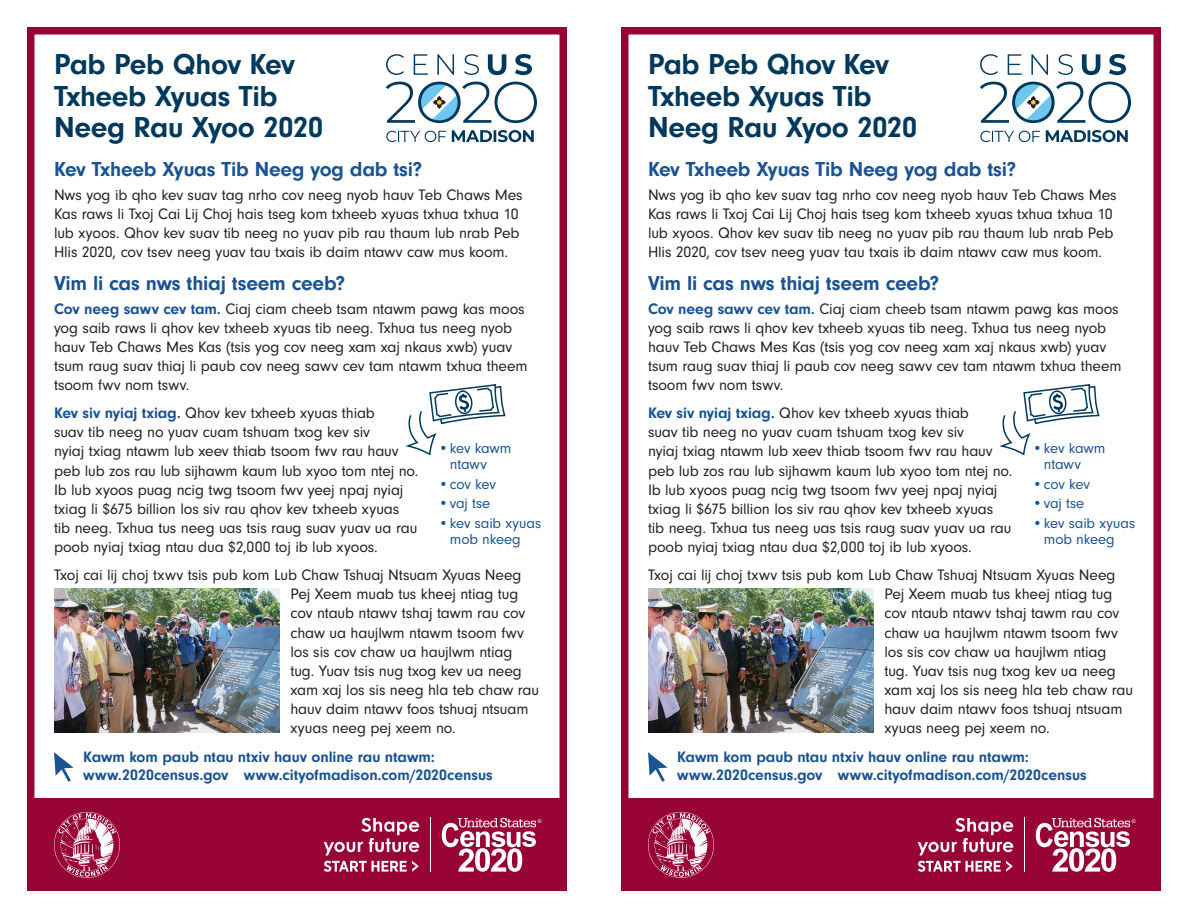
<style>
.page{position:relative;width:1188px;height:918px;background:#fff}
.page>*{position:absolute;margin:0;border:0;box-sizing:border-box;transform-origin:0 0}
.t1{font:700 30px/31.5px "Neuzeit Gro";letter-spacing:-.015em;color:#00395c}
.t2{font:700 21px "Neuzeit Gro";letter-spacing:-.01em;color:#1a5393}
.t3{font:15.75px/19px "Neuzeit Gro";letter-spacing:-.01em;color:#231f20}
.t4{font:700 15.75px/18px "Neuzeit Gro";letter-spacing:-.005em;color:#1a5393}
.t5{font:15px/16.5px "Neuzeit Gro";letter-spacing:-.01em;color:#1a5393}
.s1{font-weight:700;color:#1a5393}
</style>
<div class="page">
<div style="left:27px;top:27px;width:540px;height:864px;border:8px solid #990438"></div>
<div style="left:621px;top:27px;width:540px;height:864px;border:8px solid #990438"></div>
<div style="left:28px;top:799px;width:538px;height:91px;background:#990438"></div>
<div style="left:622px;top:799px;width:538px;height:91px;background:#990438"></div>
<svg style="left:54px;top:812px;width:66px;height:66px"></svg>
<svg style="left:648px;top:812px;width:66px;height:66px"></svg>
<svg style="left:405px;top:384px;width:101px;height:71px"></svg>
<svg style="left:999px;top:384px;width:101px;height:71px"></svg>
<svg style="left:386px;top:130px;width:148px;height:12px"></svg>
<svg style="left:386px;top:82px;width:151px;height:41px"></svg>
<svg style="left:386px;top:54px;width:18px;height:21px"></svg>
<svg style="left:414px;top:54px;width:14px;height:21px"></svg>
<svg style="left:437px;top:54px;width:17px;height:21px"></svg>
<svg style="left:464px;top:54px;width:15px;height:21px"></svg>
<svg style="left:488px;top:54px;width:18px;height:21px"></svg>
<svg style="left:515px;top:54px;width:17px;height:21px"></svg>
<svg style="left:980px;top:130px;width:148px;height:12px"></svg>
<svg style="left:980px;top:82px;width:151px;height:41px"></svg>
<svg style="left:980px;top:54px;width:18px;height:21px"></svg>
<svg style="left:1008px;top:54px;width:14px;height:21px"></svg>
<svg style="left:1031px;top:54px;width:17px;height:21px"></svg>
<svg style="left:1058px;top:54px;width:15px;height:21px"></svg>
<svg style="left:1082px;top:54px;width:18px;height:21px"></svg>
<svg style="left:1109px;top:54px;width:17px;height:21px"></svg>
<svg style="left:54px;top:752px;width:20px;height:30px"></svg>
<svg style="left:648px;top:752px;width:20px;height:30px"></svg>
<svg style="left:324px;top:861px;width:95px;height:11px"></svg>
<hr style="left:430px;top:818px;width:1px;height:54px;background:#fff">
<svg style="left:324px;top:818px;width:95px;height:37px"></svg>
<svg style="left:442px;top:818px;width:100px;height:54px"></svg>
<svg style="left:918px;top:861px;width:95px;height:11px"></svg>
<hr style="left:1024px;top:818px;width:1px;height:54px;background:#fff">
<svg style="left:918px;top:818px;width:95px;height:37px"></svg>
<svg style="left:1036px;top:818px;width:100px;height:54px"></svg>
<img style="left:54px;top:589px;width:226px;height:144px">
<img style="left:648px;top:589px;width:226px;height:144px">
<h1 class="t1" style="left:54px;top:49px;width:271px">Pab Peb Qhov Kev<br>Txheeb Xyuas Tib<br>Neeg Rau Xyoo 2020</h1>
<h2 class="t2" style="left:54px;top:157px;width:370px">Kev Txheeb Xyuas Tib Neeg yog dab tsi?</h2>
<p class="t3" style="left:54px;top:185px;width:470px">Nws yog ib qho kev suav tag nrho cov neeg nyob hauv Teb Chaws Mes Kas raws li Txoj Cai Lij Choj hais tseg kom txheeb xyuas txhua txhua 10 lub xyoos. Qhov kev suav tib neeg no yuav pib rau thaum lub nrab Peb Hlis 2020, cov tsev neeg yuav tau txais ib daim ntawv caw mus koom.</p>
<h2 class="t2" style="left:54px;top:271px;width:293px">Vim li cas nws thiaj tseem ceeb?</h2>
<p class="t3" style="left:54px;top:299px;width:475px"><span class="s1">Cov neeg sawv cev tam.</span> Ciaj ciam cheeb tsam ntawm pawg kas moos yog saib raws li qhov kev txheeb xyuas tib neeg. Txhua tus neeg nyob hauv Teb Chaws Mes Kas (tsis yog cov neeg xam xaj nkaus xwb) yuav tsum raug suav thiaj li paub cov neeg sawv cev tam ntawm txhua theem tsoom fwv nom tswv.</p>
<p class="t3" style="left:54px;top:404px;width:366px"><span class="s1">Kev siv nyiaj txiag.</span> Qhov kev txheeb xyuas thiab<br>suav tib neeg no yuav cuam tshuam txog kev siv<br>nyiaj txiag ntawm lub xeev thiab tsoom fwv rau hauv peb lub zos rau lub sijhawm kaum lub xyoo tom ntej no.<br>Ib lub xyoos puag ncig twg tsoom fwv yeej npaj nyiaj txiag li $675 billion los siv rau qhov kev txheeb xyuas tib neeg. Txhua tus neeg uas tsis raug suav yuav ua rau poob nyiaj txiag ntau dua $2,000 toj ib lub xyoos.</p>
<p class="t3" style="left:290px;top:566px;width:250px;text-indent:-236px">Txoj cai lij choj txwv tsis pub kom Lub Chaw Tshuaj Ntsuam Xyuas Neeg Pej Xeem muab tus kheej ntiag tug cov ntaub ntawv tshaj tawm rau cov chaw ua haujlwm ntawm tsoom fwv los sis cov chaw ua haujlwm ntiag tug. Yuav tsis nug txog kev ua neeg xam xaj los sis neeg hla teb chaw rau hauv daim ntawv foos tshuaj ntsuam xyuas neeg pej xeem no.</p>
<p class="t5" style="left:450px;top:440px;width:63px;text-indent:-11px">•kev kawm ntawv</p>
<p class="t5" style="left:439px;top:476px;width:59px">•cov kev</p>
<p class="t5" style="left:439px;top:495px;width:53px">•vaj tse</p>
<p class="t5" style="left:450px;top:515px;width:93px;text-indent:-11px">•kev saib xyuas mob nkeeg</p>
<h1 class="t1" style="left:648px;top:49px;width:271px">Pab Peb Qhov Kev<br>Txheeb Xyuas Tib<br>Neeg Rau Xyoo 2020</h1>
<h2 class="t2" style="left:648px;top:157px;width:370px">Kev Txheeb Xyuas Tib Neeg yog dab tsi?</h2>
<p class="t3" style="left:648px;top:185px;width:470px">Nws yog ib qho kev suav tag nrho cov neeg nyob hauv Teb Chaws Mes Kas raws li Txoj Cai Lij Choj hais tseg kom txheeb xyuas txhua txhua 10 lub xyoos. Qhov kev suav tib neeg no yuav pib rau thaum lub nrab Peb Hlis 2020, cov tsev neeg yuav tau txais ib daim ntawv caw mus koom.</p>
<h2 class="t2" style="left:648px;top:271px;width:293px">Vim li cas nws thiaj tseem ceeb?</h2>
<p class="t3" style="left:648px;top:299px;width:475px"><span class="s1">Cov neeg sawv cev tam.</span> Ciaj ciam cheeb tsam ntawm pawg kas moos yog saib raws li qhov kev txheeb xyuas tib neeg. Txhua tus neeg nyob hauv Teb Chaws Mes Kas (tsis yog cov neeg xam xaj nkaus xwb) yuav tsum raug suav thiaj li paub cov neeg sawv cev tam ntawm txhua theem tsoom fwv nom tswv.</p>
<p class="t3" style="left:648px;top:404px;width:366px"><span class="s1">Kev siv nyiaj txiag.</span> Qhov kev txheeb xyuas thiab<br>suav tib neeg no yuav cuam tshuam txog kev siv<br>nyiaj txiag ntawm lub xeev thiab tsoom fwv rau hauv peb lub zos rau lub sijhawm kaum lub xyoo tom ntej no.<br>Ib lub xyoos puag ncig twg tsoom fwv yeej npaj nyiaj txiag li $675 billion los siv rau qhov kev txheeb xyuas tib neeg. Txhua tus neeg uas tsis raug suav yuav ua rau poob nyiaj txiag ntau dua $2,000 toj ib lub xyoos.</p>
<p class="t3" style="left:884px;top:566px;width:250px;text-indent:-236px">Txoj cai lij choj txwv tsis pub kom Lub Chaw Tshuaj Ntsuam Xyuas Neeg Pej Xeem muab tus kheej ntiag tug cov ntaub ntawv tshaj tawm rau cov chaw ua haujlwm ntawm tsoom fwv los sis cov chaw ua haujlwm ntiag tug. Yuav tsis nug txog kev ua neeg xam xaj los sis neeg hla teb chaw rau hauv daim ntawv foos tshuaj ntsuam xyuas neeg pej xeem no.</p>
<p class="t5" style="left:1044px;top:440px;width:63px;text-indent:-11px">•kev kawm ntawv</p>
<p class="t5" style="left:1033px;top:476px;width:59px">•cov kev</p>
<p class="t5" style="left:1033px;top:495px;width:53px">•vaj tse</p>
<p class="t5" style="left:1044px;top:515px;width:93px;text-indent:-11px">•kev saib xyuas mob nkeeg</p>
<p class="t4" style="left:83px;top:748px;width:411px">Kawm kom paub ntau ntxiv hauv online rau ntawm: www.2020census.gov www.cityofmadison.com/2020census</p>
<p class="t4" style="left:677px;top:748px;width:411px">Kawm kom paub ntau ntxiv hauv online rau ntawm: www.2020census.gov www.cityofmadison.com/2020census</p>
</div>
